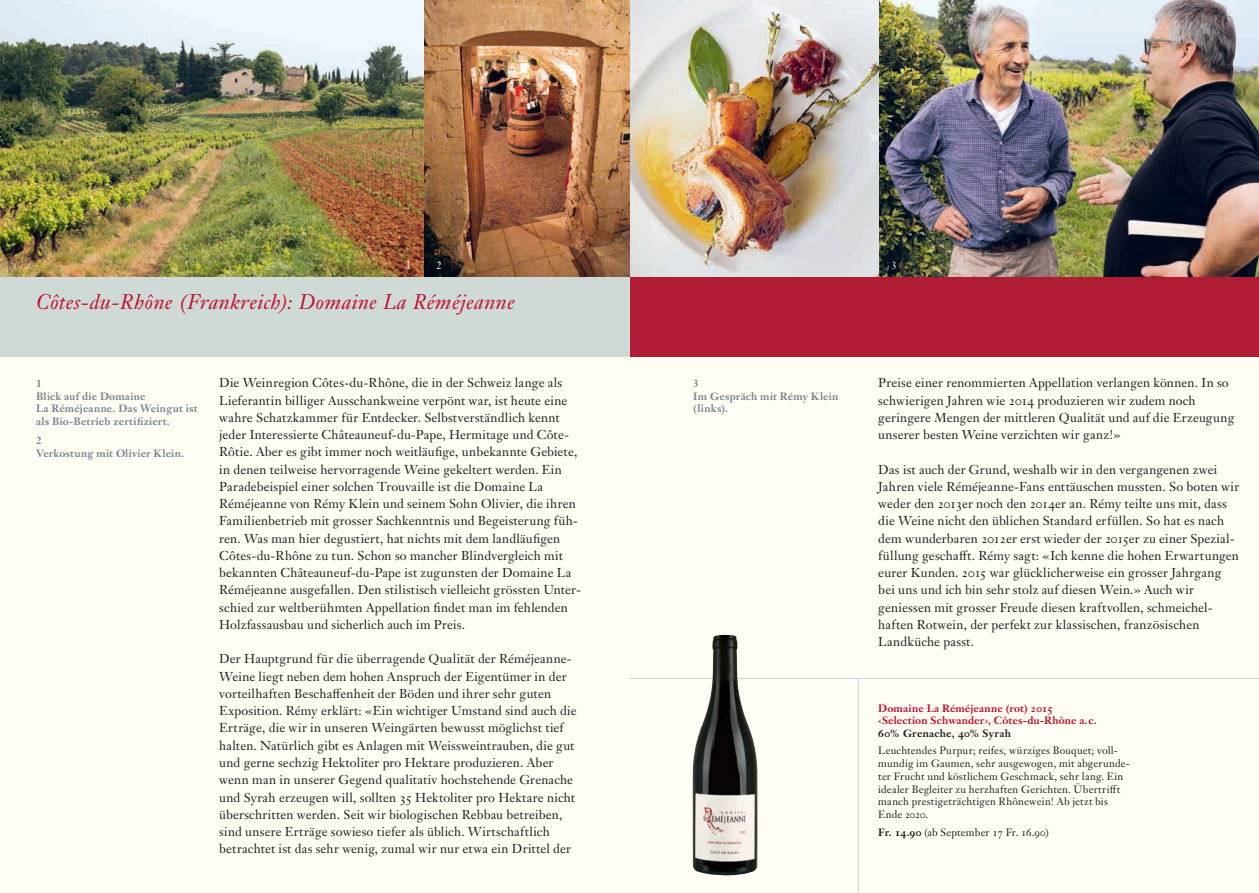
<style>
.page{position:relative;width:1259px;height:893px;background:#fff}
.page>*{position:absolute;margin:0;border:0;box-sizing:border-box;transform-origin:0 0}
.t1{font:italic 21px "Janson Text LT Pro";letter-spacing:.02em;color:#c00f2d}
.t2{font:12.75px/17.2px "Janson Text LT Pro";letter-spacing:.01em;color:#231f20}
.t3{font:10.5px/12.8px "Janson Text LT Pro";letter-spacing:.015em;color:#231f20}
.t4{font:700 10.5px/12.8px "Janson Text LT Pro";letter-spacing:.015em;color:#77858d}
.t5{font:700 10.5px/12.8px "Janson Text LT Pro";letter-spacing:.01em;color:#c00f2d}
.t6{font:700 10.5px "Janson Text LT Pro";letter-spacing:.025em;color:#231f20}
.t7{font:10.5px "Janson Text LT Pro";color:#fff}
.s1{font-weight:700}
</style>
<div class="page">
<div style="left:629px;top:0;width:630px;height:893px;background:#fffef4"></div>
<div style="left:0;top:0;width:629px;height:893px;background:#fffef4"></div>
<hr style="left:629px;top:678px;width:630px;height:1px;background:#cbd6dd">
<hr style="left:858px;top:679px;width:1px;height:214px;background:#cbd6dd">
<div style="left:629px;top:276px;width:630px;height:81px;background:#af1c34"></div>
<div style="left:0;top:276px;width:629px;height:81px;background:#cfdad6"></div>
<img style="left:0;top:0;width:870px;height:276px">
<img style="left:870px;top:0;width:389px;height:276px">
<img style="left:692px;top:635px;width:65px;height:241px">
<p class="t7" style="left:406px;top:258px;width:7px">1</p>
<p class="t7" style="left:891px;top:258px;width:7px">3</p>
<p class="t7" style="left:436px;top:258px;width:7px">2</p>
<h1 class="t1" style="left:36px;top:289px;width:480px">Côtes-du-Rhône (Frankreich): Domaine La Réméjeanne</h1>
<p class="t4" style="left:36px;top:377px;width:163px">1<br>Blick auf die Domaine<br>La Réméjeanne. Das Weingut ist als Bio-Betrieb zertifiziert.</p>
<p class="t4" style="left:36px;top:434px;width:149px">2<br>Verkostung mit Olivier Klein.</p>
<p class="t2" style="left:219px;top:374px;width:363px">Die Weinregion Côtes-du-Rhône, die in der Schweiz lange als Lieferantin billiger Ausschankweine verpönt war, ist heute eine wahre Schatzkammer für Entdecker. Selbstverständlich kennt jeder Interessierte Châteauneuf-du-Pape, Hermitage und Côte-Rôtie. Aber es gibt immer noch weitläufige, unbekannte Gebiete, in denen teilweise hervorragende Weine gekeltert werden. Ein Paradebeispiel einer solchen Trouvaille ist die Domaine La Réméjeanne von Rémy Klein und seinem Sohn Olivier, die ihren Familienbetrieb mit grosser Sachkenntnis und Begeisterung füh&shy;ren. Was man hier degustiert, hat nichts mit dem landläufigen Côtes-du-Rhône zu tun. Schon so mancher Blindvergleich mit bekannten Châteauneuf-du-Pape ist zugunsten der Domaine La Réméjeanne ausgefallen. Den stilistisch vielleicht grössten Unter&shy;schied zur weltberühmten Appellation findet man im fehlenden Holzfassausbau und sicherlich auch im Preis.</p>
<p class="t2" style="left:219px;top:650px;width:359px">Der Hauptgrund für die überragende Qualität der Réméjeanne-Weine liegt neben dem hohen Anspruch der Eigentümer in der vorteilhaften Beschaffenheit der Böden und ihrer sehr guten Exposition. Rémy erklärt: «Ein wichtiger Umstand sind auch die Erträge, die wir in unseren Weingärten bewusst möglichst tief halten. Natürlich gibt es Anlagen mit Weissweintrauben, die gut und gerne sechzig Hektoliter pro Hektare produzieren. Aber wenn man in unserer Gegend qualitativ hochstehende Grenache und Syrah erzeugen will, sollten 35 Hektoliter pro Hektare nicht überschritten werden. Seit wir biologischen Rebbau betreiben, sind unsere Erträge sowieso tiefer als üblich. Wirtschaftlich betrachtet ist das sehr wenig, zumal wir nur etwa ein Drittel der</p>
<p class="t4" style="left:693px;top:377px;width:147px">3<br>Im Gespräch mit Rémy Klein (links).</p>
<p class="t2" style="left:878px;top:374px;width:357px">Preise einer renommierten Appellation verlangen können. In so schwierigen Jahren wie 2014 produzieren wir zudem noch geringere Mengen der mittleren Qualität und auf die Erzeugung unserer besten Weine verzichten wir ganz!»</p>
<p class="t2" style="left:878px;top:461px;width:363px">Das ist auch der Grund, weshalb wir in den vergangenen zwei Jahren viele Réméjeanne-Fans enttäuschen mussten. So boten wir weder den 2013er noch den 2014er an. Rémy teilte uns mit, dass die Weine nicht den üblichen Standard erfüllen. So hat es nach dem wunderbaren 2012er erst wieder der 2015er zu einer Spezial&shy;füllung geschafft. Rémy sagt: «Ich kenne die hohen Erwartungen eurer Kunden. 2015 war glücklicherweise ein grosser Jahrgang bei uns und ich bin sehr stolz auf diesen Wein.» Auch wir geniessen mit grosser Freude diesen kraftvollen, schmeichel&shy;haften Rotwein, der perfekt zur klassischen, französischen Landküche passt.</p>
<p class="t5" style="left:878px;top:701px;width:220px">Domaine La Réméjeanne (rot) 2015 ‹Selection Schwander›, Côtes-du-Rhône a.c.</p>
<p class="t6" style="left:878px;top:727px;width:134px">60% Grenache, 40% Syrah</p>
<p class="t3" style="left:878px;top:744px;width:253px">Leuchtendes Purpur; reifes, würziges Bouquet; voll&shy;mundig im Gaumen, sehr ausgewogen, mit abgerunde&shy;ter Frucht und köstlichem Geschmack, sehr lang. Ein idealer Begleiter zu herzhaften Gerichten. Übertrifft manch prestigeträchtigen Rhônewein! Ab jetzt bis Ende 2020.</p>
<p class="t3" style="left:878px;top:826px;width:172px"><span class="s1">Fr. 14.90</span> (ab September 17 Fr. 16.90)</p>
</div>
